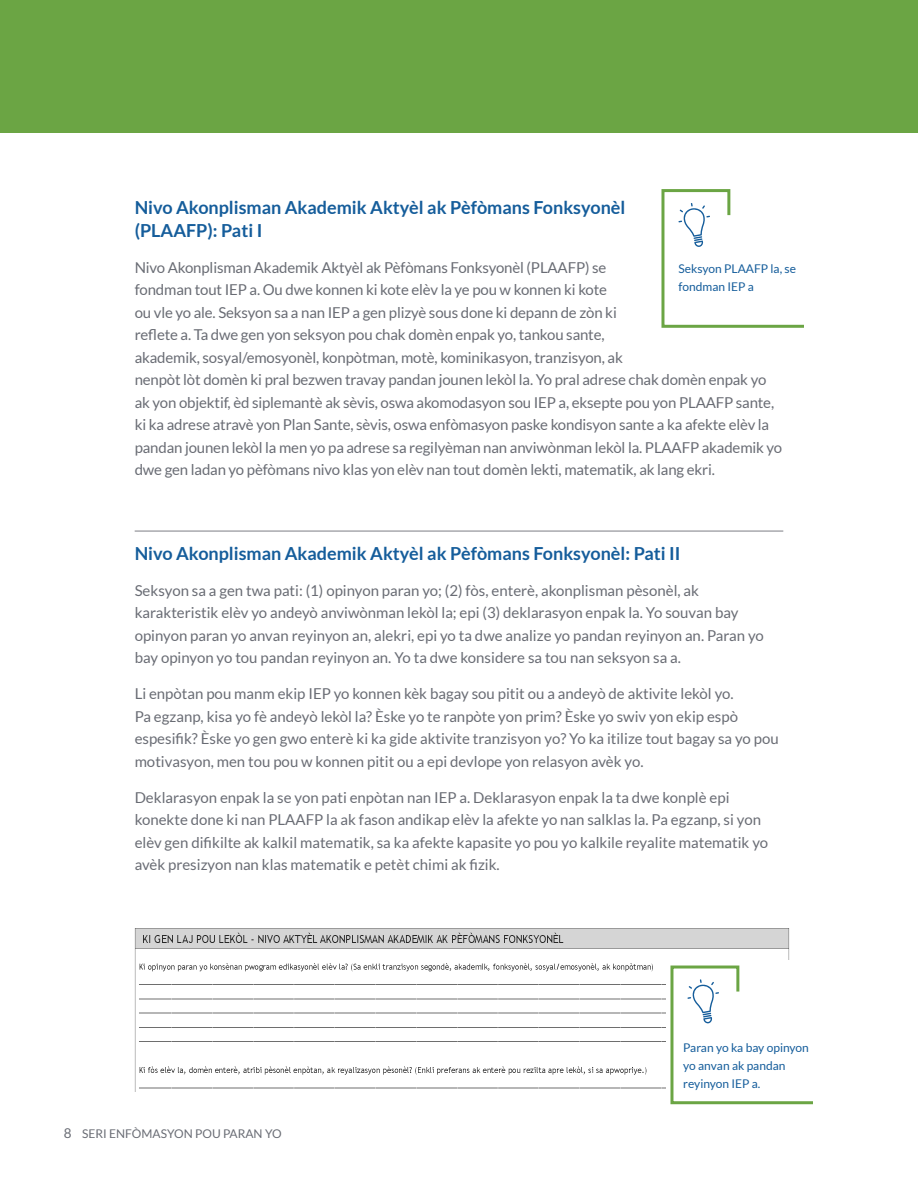
<style>
.page{position:relative;width:918px;height:1188px;background:#fff}
.page>*{position:absolute;margin:0;border:0;box-sizing:border-box;transform-origin:0 0}
.t1{font:700 18px/22.5px "Lato";color:#155d9b}
.Body_Text_Main{font:15px/22.5px "Lato";letter-spacing:-.01em;color:#696c74}
.H4_Tips{font:12px/18px "Lato";color:#155d9b}
.t2{font:12px "Lato";color:#696c74}
.s1{color:#fff}
.s2{font-size:13.5px}
</style>
<div class="page">
<div style="left:0;top:0;width:918px;height:132px;background:#6ba544"></div>
<img style="left:134px;top:928px;width:655px;height:164px">
<div style="left:666px;top:960px;width:158px;height:154px;background:#fff"></div>
<hr style="left:135px;top:530px;width:648px;height:2px;background:#a8a9ad">
<svg style="left:661px;top:189px;width:143px;height:139px"></svg>
<svg style="left:670px;top:965px;width:143px;height:140px"></svg>
<h3 class="t1" style="left:135px;top:196px;width:492px">Nivo Akonplisman Akademik Aktyèl ak Pèfòmans Fonksyonèl (PLAAFP): Pati I</h3>
<p class="Body_Text_Main" style="left:135px;top:256px;width:649px">Nivo Akonplisman Akademik Aktyèl ak Pèfòmans Fonksyonèl (PLAAFP) se<br>fondman tout IEP a. Ou dwe konnen ki kote elèv la ye pou w konnen ki kote<br>ou vle yo ale. Seksyon sa a nan IEP a gen plizyè sous done ki depann de zòn ki<br>reflete a. Ta dwe gen yon seksyon pou chak domèn enpak yo, tankou sante,<br>akademik, sosyal/emosyonèl, konpòtman, motè, kominikasyon, tranzisyon, ak<br>nenpòt lòt domèn ki pral bezwen travay pandan jounen lekòl la. Yo pral adrese chak domèn enpak yo ak yon objektif, èd siplemantè ak sèvis, oswa akomodasyon sou IEP a, eksepte pou yon PLAAFP sante, ki ka adrese atravè yon Plan Sante, sèvis, oswa enfòmasyon paske kondisyon sante a ka afekte elèv la pandan jounen lekòl la men yo pa adrese sa regilyèman nan anviwònman lekòl la. PLAAFP akademik yo dwe gen ladan yo pèfòmans nivo klas yon elèv nan tout domèn lekti, matematik, ak lang ekri.</p>
<p class="H4_Tips" style="left:678px;top:260px;width:119px">Seksyon PLAAFP la, se fondman IEP a<span class="s1">.</span></p>
<h3 class="t1" style="left:135px;top:542px;width:547px">Nivo Akonplisman Akademik Aktyèl ak Pèfòmans Fonksyonèl: Pati II</h3>
<p class="Body_Text_Main" style="left:135px;top:579px;width:631px">Seksyon sa a gen twa pati: (1) opinyon paran yo; (2) fòs, enterè, akonplisman pèsonèl, ak karakteristik elèv yo andeyò anviwònman lekòl la; epi (3) deklarasyon enpak la. Yo souvan bay opinyon paran yo anvan reyinyon an, alekri, epi yo ta dwe analize yo pandan reyinyon an. Paran yo bay opinyon yo tou pandan reyinyon an. Yo ta dwe konsidere sa tou nan seksyon sa a.</p>
<p class="Body_Text_Main" style="left:135px;top:683px;width:646px">Li enpòtan pou manm ekip IEP yo konnen kèk bagay sou pitit ou a andeyò de aktivite lekòl yo.<br>Pa egzanp, kisa yo fè andeyò lekòl la? Èske yo te ranpòte yon prim? Èske yo swiv yon ekip espò espesifik? Èske yo gen gwo enterè ki ka gide aktivite tranzisyon yo? Yo ka itilize tout bagay sa yo pou motivasyon, men tou pou w konnen pitit ou a epi devlope yon relasyon avèk yo.</p>
<p class="Body_Text_Main" style="left:135px;top:786px;width:635px">Deklarasyon enpak la se yon pati enpòtan nan IEP a. Deklarasyon enpak la ta dwe konplè epi konekte done ki nan PLAAFP la ak fason andikap elèv la afekte yo nan salklas la. Pa egzanp, si yon elèv gen difikilte ak kalkil matematik, sa ka afekte kapasite yo pou yo kalkile reyalite matematik yo avèk presizyon nan klas matematik e petèt chimi ak fizik.</p>
<p class="t2" style="left:64px;top:1127px;width:219px"><span class="s2">8</span> SERI ENFÒMASYON POU PARAN YO</p>
<p class="H4_Tips" style="left:683px;top:1038px;width:127px">Paran yo ka bay opinyon yo anvan ak pandan reyinyon IEP a.</p>
</div>
